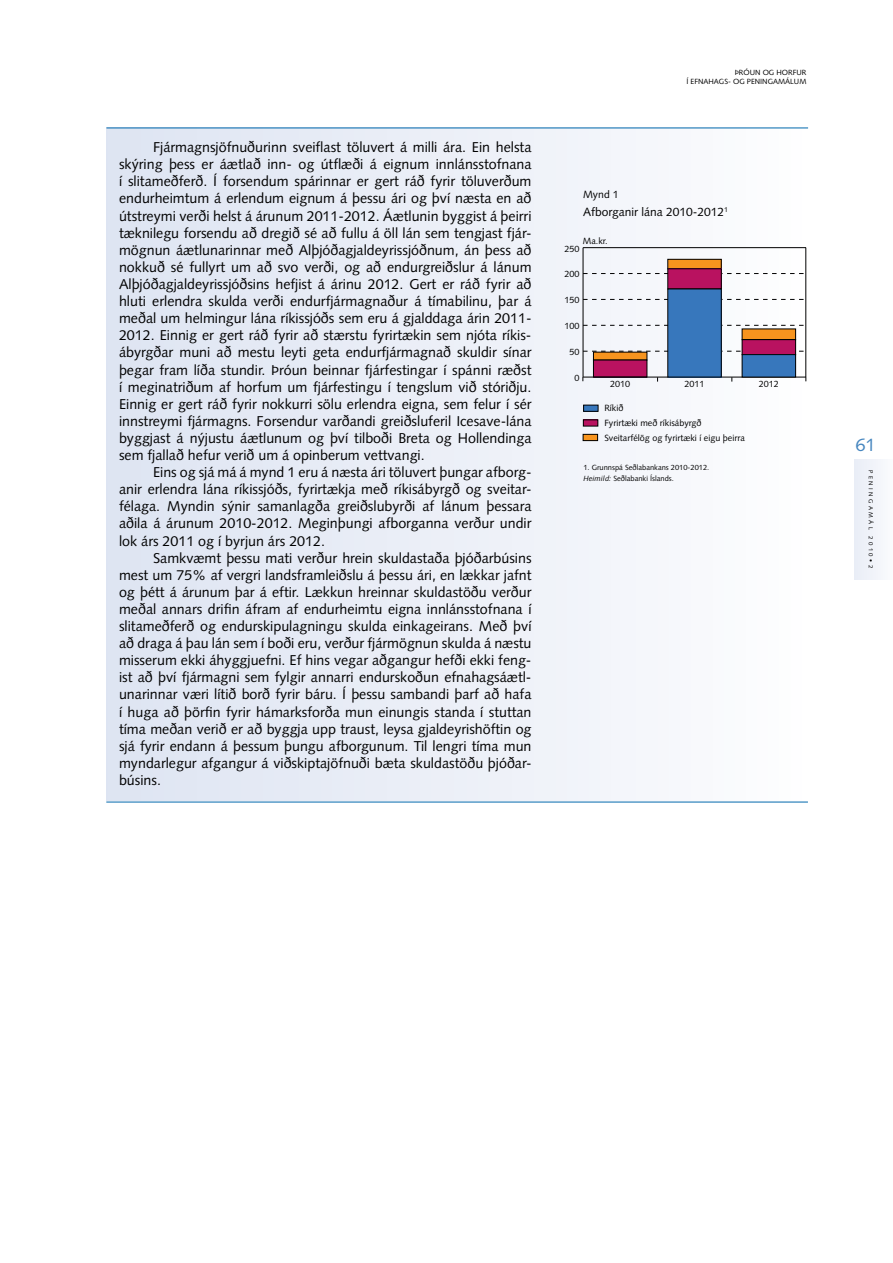
<style>
.page{position:relative;width:893px;height:1263px;background:#fff}
.page>*{position:absolute;margin:0;border:0;box-sizing:border-box;transform-origin:0 0}
.t1{font:18px "Syntax LT Std";color:#4686bf}
.t2{font:14.25px/17.1px "Syntax LT Std";color:#000}
.t3{font:12px "Syntax LT Std";color:#000}
.t4{font:10.5px "Syntax LT Std";color:#000}
.t5{font:9px/15px "Syntax LT Std";color:#000}
.t6{font:7.5px/9px "Syntax LT Std";color:#000;text-align:right}
.t7{font:6px "Syntax LT Std";letter-spacing:.4em;color:#000}
.s1{font-style:italic}
</style>
<div class="page">
<div style="left:855px;top:459px;width:38px;height:121px;background:#f1f4fa"></div>
<div style="left:106px;top:128px;width:702px;height:673px;background:linear-gradient(to right,#dde4f2,#fcfcfd)"></div>
<hr style="left:106px;top:128px;width:702px;height:1px;background:#0068ac">
<hr style="left:106px;top:802px;width:702px;height:1px;background:#0068ac">
<hr style="left:583px;top:248px;width:1px;height:129px;background:#000">
<hr style="left:583px;top:377px;width:223px;height:1px;background:#000">
<svg style="left:583px;top:351px;width:222px;height:1px"></svg>
<svg style="left:583px;top:325px;width:222px;height:1px"></svg>
<svg style="left:583px;top:299px;width:222px;height:1px"></svg>
<svg style="left:584px;top:273px;width:221px;height:1px"></svg>
<hr style="left:583px;top:247px;width:223px;height:1px;background:#000">
<div style="left:593px;top:352px;width:54px;height:8px;background:#f7941e"></div>
<div style="left:668px;top:259px;width:53px;height:10px;background:#f7941e"></div>
<div style="left:668px;top:259px;width:53px;height:10px;border:1px solid #000"></div>
<div style="left:742px;top:329px;width:54px;height:11px;background:#f7941e"></div>
<div style="left:593px;top:360px;width:54px;height:17px;background:#b91260"></div>
<div style="left:668px;top:269px;width:53px;height:20px;background:#b91260"></div>
<div style="left:668px;top:269px;width:53px;height:20px;border:1px solid #000"></div>
<div style="left:742px;top:340px;width:54px;height:15px;background:#b91260"></div>
<div style="left:742px;top:339px;width:54px;height:16px;border:1px solid #000"></div>
<div style="left:668px;top:289px;width:53px;height:88px;background:#3777bc"></div>
<div style="left:742px;top:355px;width:54px;height:22px;background:#3777bc"></div>
<div style="left:742px;top:354px;width:54px;height:23px;border:1px solid #000"></div>
<hr style="left:805px;top:248px;width:1px;height:129px;background:#000">
<div style="left:584px;top:405px;width:14px;height:6px;background:#3777bc"></div>
<div style="left:583px;top:420px;width:15px;height:6px;background:#b91260"></div>
<div style="left:583px;top:434px;width:15px;height:7px;background:#f7941e"></div>
<div style="left:583px;top:434px;width:15px;height:7px;border:1px solid #000"></div>
<p class="t2" style="left:119px;top:139px;width:414px;text-indent:34px">Fjármagnsjöfnuðurinn sveiflast töluvert á milli ára. Ein helsta skýring þess er áætlað inn- og útflæði á eignum innlánsstofnana í slitameðferð. Í forsendum spárinnar er gert ráð fyrir töluverðum endurheimtum á erlendum eignum á þessu ári og því næsta en að útstreymi verði helst á árunum 2011-2012. Áætlunin byggist á þeirri tæknilegu forsendu að dregið sé að fullu á öll lán sem tengjast fjár&shy;mögnun áætlunarinnar með Alþjóðagjaldeyrissjóðnum, án þess að nokkuð sé fullyrt um að svo verði, og að endurgreiðslur á lánum Alþjóðagjaldeyrissjóðsins hefjist á árinu 2012. Gert er ráð fyrir að hluti erlendra skulda verði endurfjármagnaður á tímabilinu, þar á meðal um helmingur lána ríkissjóðs sem eru á gjalddaga árin 2011- 2012. Einnig er gert ráð fyrir að stærstu fyrirtækin sem njóta ríkis&shy;ábyrgðar muni að mestu leyti geta endurfjármagnað skuldir sínar þegar fram líða stundir. Þróun beinnar fjárfestingar í spánni ræðst í meginatriðum af horfum um fjárfestingu í tengslum við stóriðju.<br>Einnig er gert ráð fyrir nokkurri sölu erlendra eigna, sem felur í sér innstreymi fjármagns. Forsendur varðandi greiðsluferil Icesave-lána byggjast á nýjustu áætlunum og því tilboði Breta og Hollendinga sem fjallað hefur verið um á opinberum vettvangi.</p>
<p class="t2" style="left:119px;top:464px;width:414px;text-indent:34px">Eins og sjá má á mynd 1 eru á næsta ári töluvert þungar afborg&shy;anir erlendra lána ríkissjóðs, fyrirtækja með ríkisábyrgð og sveitar&shy;félaga. Myndin sýnir samanlagða greiðslubyrði af lánum þessara aðila á árunum 2010-2012. Meginþungi afborganna verður undir lok árs 2011 og í byrjun árs 2012.</p>
<p class="t2" style="left:119px;top:549px;width:414px;text-indent:34px">Samkvæmt þessu mati verður hrein skuldastaða þjóðarbúsins mest um 75% af vergri landsframleiðslu á þessu ári, en lækkar jafnt og þétt á árunum þar á eftir. Lækkun hreinnar skuldastöðu verður meðal annars drifin áfram af endurheimtu eigna innlánsstofnana í slitameðferð og endurskipulagningu skulda einkageirans. Með því að draga á þau lán sem í boði eru, verður fjármögnun skulda á næstu misserum ekki áhyggjuefni. Ef hins vegar aðgangur hefði ekki feng&shy;ist að því fjármagni sem fylgir annarri endurskoðun efnahagsáætl&shy;unarinnar væri lítið borð fyrir báru. Í þessu sambandi þarf að hafa í huga að þörfin fyrir hámarksforða mun einungis standa í stuttan tíma meðan verið er að byggja upp traust, leysa gjaldeyrishöftin og sjá fyrir endann á þessum þungu afborgunum. Til lengri tíma mun myndarlegur afgangur á viðskiptajöfnuði bæta skuldastöðu þjóðar&shy;búsins.</p>
<p class="t6" style="left:686px;top:68px;width:122px">ÞRÓUN OG HORFUR<br>Í EFNAHAGS- OG PENINGAMÁLUM</p>
<p class="t4" style="left:583px;top:188px;width:37px">Mynd 1</p>
<p class="t3" style="left:583px;top:205px;width:146px">Afborganir lána 2010-2012<sup>1</sup></p>
<p class="t5" style="left:583px;top:234px;width:26px">Ma.kr.</p>
<p class="t5" style="left:565px;top:241px;width:17px">250</p>
<p class="t5" style="left:565px;top:267px;width:17px">200</p>
<p class="t5" style="left:565px;top:293px;width:17px">150</p>
<p class="t5" style="left:565px;top:319px;width:17px">100</p>
<p class="t5" style="left:570px;top:344px;width:12px">50</p>
<p class="t5" style="left:575px;top:370px;width:7px">0</p>
<p class="t5" style="left:610px;top:376px;width:22px">2010</p>
<p class="t5" style="left:684px;top:376px;width:22px">2011</p>
<p class="t5" style="left:759px;top:376px;width:22px">2012</p>
<p class="t5" style="left:604px;top:401px;width:142px">Ríkið<br>Fyrirtæki með ríkisábyrgð<br>Sveitarfélög og fyrirtæki í eigu þeirra</p>
<p class="t6" style="left:583px;top:462px;width:127px;line-height:10.5px;text-align:left">1. Grunnspá Seðlabankans 2010-2012.<br><span class="s1">Heimild:</span> Seðlabanki Íslands.</p>
<p class="t1" style="left:855px;top:434px;width:22px">61</p>
<p class="t7" style="left:874px;top:470px;width:99px;rotate:90deg">PENINGAMÁL 2010•2</p>
</div>
